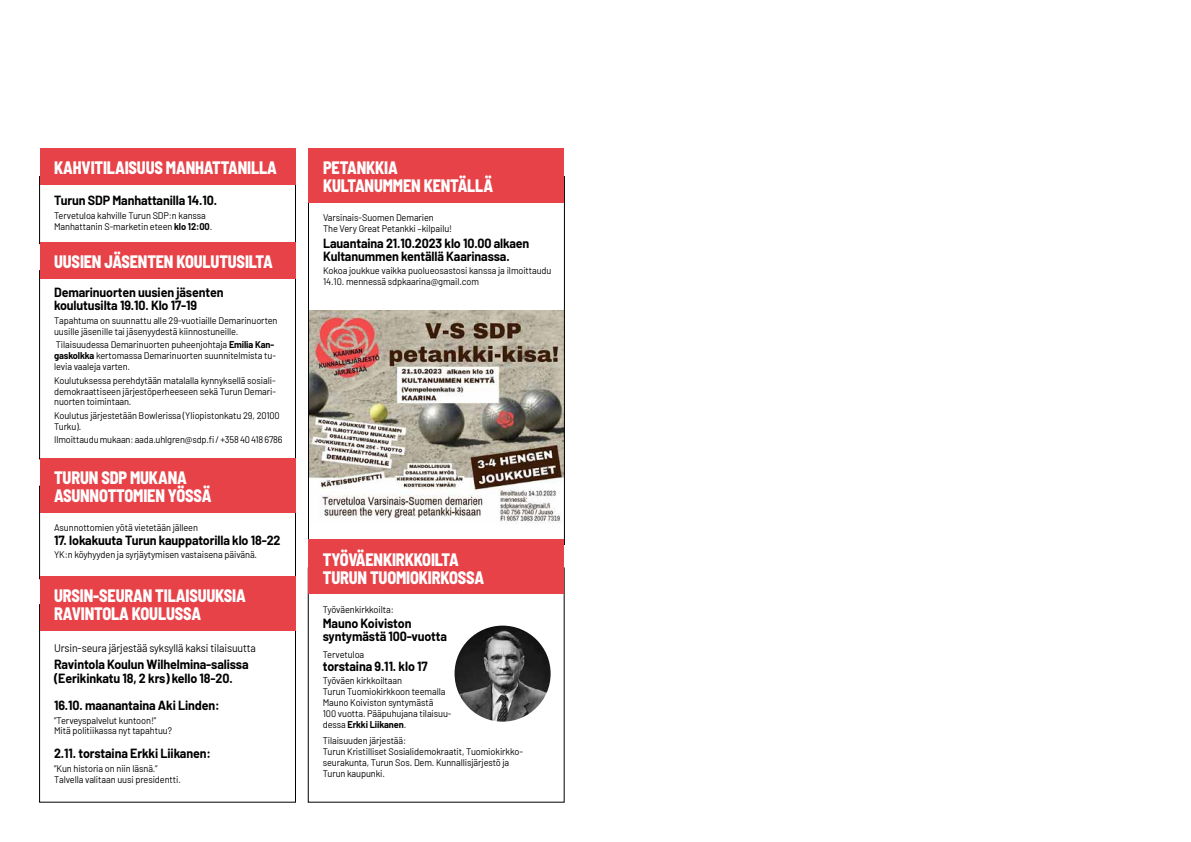
<style>
.page{position:relative;width:1191px;height:842px;background:#fff}
.page>*{position:absolute;margin:0;border:0;box-sizing:border-box;transform-origin:0 0}
.t1{font:800 semi-condensed 18px/18px "Barlow";letter-spacing:-.01em;color:#fff;scale:.9 1}
.t2{font:700 13px/13px "Barlow";letter-spacing:-.01em;color:#000;scale:.96 1}
.t3{font:11px "Barlow";letter-spacing:-.01em;color:#000;scale:.96 1}
.t4{font:9.6px/10.8px "Barlow";letter-spacing:-.01em;color:#000;scale:.96 1}
.s1{font-weight:700}
</style>
<div class="page">
<img style="left:310px;top:310px;width:252px;height:214px">
<div style="left:39px;top:176px;width:257px;height:68px;border:1px solid #000"></div>
<div style="left:40px;top:149px;width:255px;height:36px;background:#e84249"></div>
<div style="left:308px;top:149px;width:256px;height:54px;background:#e84249"></div>
<div style="left:39px;top:270px;width:257px;height:189px;border:1px solid #000"></div>
<div style="left:40px;top:243px;width:255px;height:36px;background:#e84249"></div>
<img style="left:454px;top:626px;width:96px;height:96px;border-radius:48px">
<div style="left:40px;top:458px;width:255px;height:54px;background:#e84249"></div>
<div style="left:39px;top:604px;width:257px;height:198px;border:1px solid #000"></div>
<div style="left:40px;top:577px;width:255px;height:54px;background:#e84249"></div>
<div style="left:308px;top:540px;width:256px;height:54px;background:#e84249"></div>
<h1 class="t1" style="left:54px;top:158px;width:249px">KAHVITILAISUUS MANHATTANILLA</h1>
<h2 class="t2" style="left:54px;top:193px;width:171px">Turun SDP Manhattanilla 14.10.</h2>
<p class="t4" style="left:54px;top:209px;width:166px">Tervetuloa kahville Turun SDP:n kanssa<br>Manhattanin S-marketin eteen <span class="s1">klo 12:00</span>.</p>
<h1 class="t1" style="left:54px;top:252px;width:244px">UUSIEN JÄSENTEN KOULUTUSILTA</h1>
<h2 class="t2" style="left:54px;top:285px;width:178px">Demarinuorten uusien jäsenten koulutusilta 19.10. Klo 17-19</h2>
<p class="t4" style="left:54px;top:314px;width:234px">Tapahtuma on suunnattu alle 29-vuotiaille Demarinuorten uusille jäsenille tai jäsenyydestä kiinnostuneille.</p>
<p class="t4" style="left:54px;top:339px;width:233px">Tilaisuudessa Demarinuorten puheenjohtaja <span class="s1">Emilia Kan&shy;gaskolkka</span> kertomassa Demarinuorten suunnitelmista tu&shy;levia vaaleja varten.</p>
<p class="t4" style="left:54px;top:374px;width:233px;text-align:justify">Koulutuksessa perehdytään matalalla kynnyksellä sosiali&shy;demokraattiseen järjestöperheeseen sekä Turun Demari&shy;nuorten toimintaan.</p>
<p class="t4" style="left:54px;top:409px;width:237px">Koulutus järjestetään Bowlerissa (Yliopistonkatu 29, 20100<br>Turku).</p>
<p class="t4" style="left:54px;top:434px;width:240px">Ilmoittaudu mukaan: aada.uhlgren@sdp.fi / +358 40 418 6786</p>
<h1 class="t1" style="left:54px;top:467px;width:176px">TURUN SDP MUKANA<br>ASUNNOTTOMIEN YÖSSÄ</h1>
<p class="t4" style="left:54px;top:521px;width:151px">Asunnottomien yötä vietetään jälleen</p>
<h2 class="t2" style="left:54px;top:532px;width:237px">17. lokakuuta Turun kauppatorilla klo 18-22</h2>
<p class="t4" style="left:54px;top:549px;width:213px">YK:n köyhyyden ja syrjäytymisen vastaisena päivänä.</p>
<h1 class="t1" style="left:54px;top:586px;width:214px">URSIN-SEURAN TILAISUUKSIA<br>RAVINTOLA KOULUSSA</h1>
<p class="t3" style="left:54px;top:640px;width:212px">Ursin-seura järjestää syksyllä kaksi tilaisuutta</p>
<h2 class="t2" style="left:54px;top:657px;width:204px;line-height:14px">Ravintola Koulun Wilhelmina-salissa (Eerikinkatu 18, 2 krs) kello 18-20.</h2>
<h2 class="t2" style="left:54px;top:698px;width:174px">16.10. maanantaina Aki Linden:</h2>
<p class="t4" style="left:54px;top:714px;width:124px">”Terveyspalvelut kuntoon!”<br>Mitä politiikassa nyt tapahtuu?</p>
<h2 class="t2" style="left:54px;top:746px;width:165px">2.11. torstaina Erkki Liikanen:</h2>
<p class="t4" style="left:54px;top:762px;width:134px">”Kun historia on niin läsnä.”<br>Talvella valitaan uusi presidentti.</p>
<h1 class="t1" style="left:323px;top:158px;width:190px">PETANKKIA<br>KULTANUMMEN KENTÄLLÄ</h1>
<p class="t4" style="left:323px;top:212px;width:136px">Varsinais-Suomen Demarien<br>The Very Great Petankki –kilpailu!</p>
<h2 class="t2" style="left:323px;top:236px;width:216px">Lauantaina 21.10.2023 klo 10.00 alkaen<br>Kultanummen kentällä Kaarinassa.</h2>
<p class="t4" style="left:323px;top:265px;width:239px">Kokoa joukkue vaikka puolueosastosi kanssa ja ilmoittaudu<br>14.10. mennessä sdpkaarina@gmail.com</p>
<h1 class="t1" style="left:323px;top:549px;width:181px">TYÖVÄENKIRKKOILTA<br>TURUN TUOMIOKIRKOSSA</h1>
<p class="t4" style="left:323px;top:603px;width:76px">Työväenkirkkoilta:</p>
<h2 class="t2" style="left:323px;top:616px;width:131px">Mauno Koiviston syntymästä 100-vuotta</h2>
<p class="t4" style="left:323px;top:648px;width:45px">Tervetuloa</p>
<h2 class="t2" style="left:323px;top:659px;width:111px">torstaina 9.11. klo 17</h2>
<p class="t4" style="left:323px;top:675px;width:136px">Työväen kirkkoiltaan<br>Turun Tuomiokirkkoon teemalla<br>Mauno Koiviston syntymästä<br>100 vuotta. Pääpuhujana tilaisuu&shy;dessa <span class="s1">Erkki Liikanen</span>.</p>
<p class="t4" style="left:323px;top:734px;width:210px">Tilaisuuden järjestää:<br>Turun Kristilliset Sosialidemokraatit, Tuomiokirkko&shy;seurakunta, Turun Sos. Dem. Kunnallisjärjestö ja Turun kaupunki.</p>
</div>
